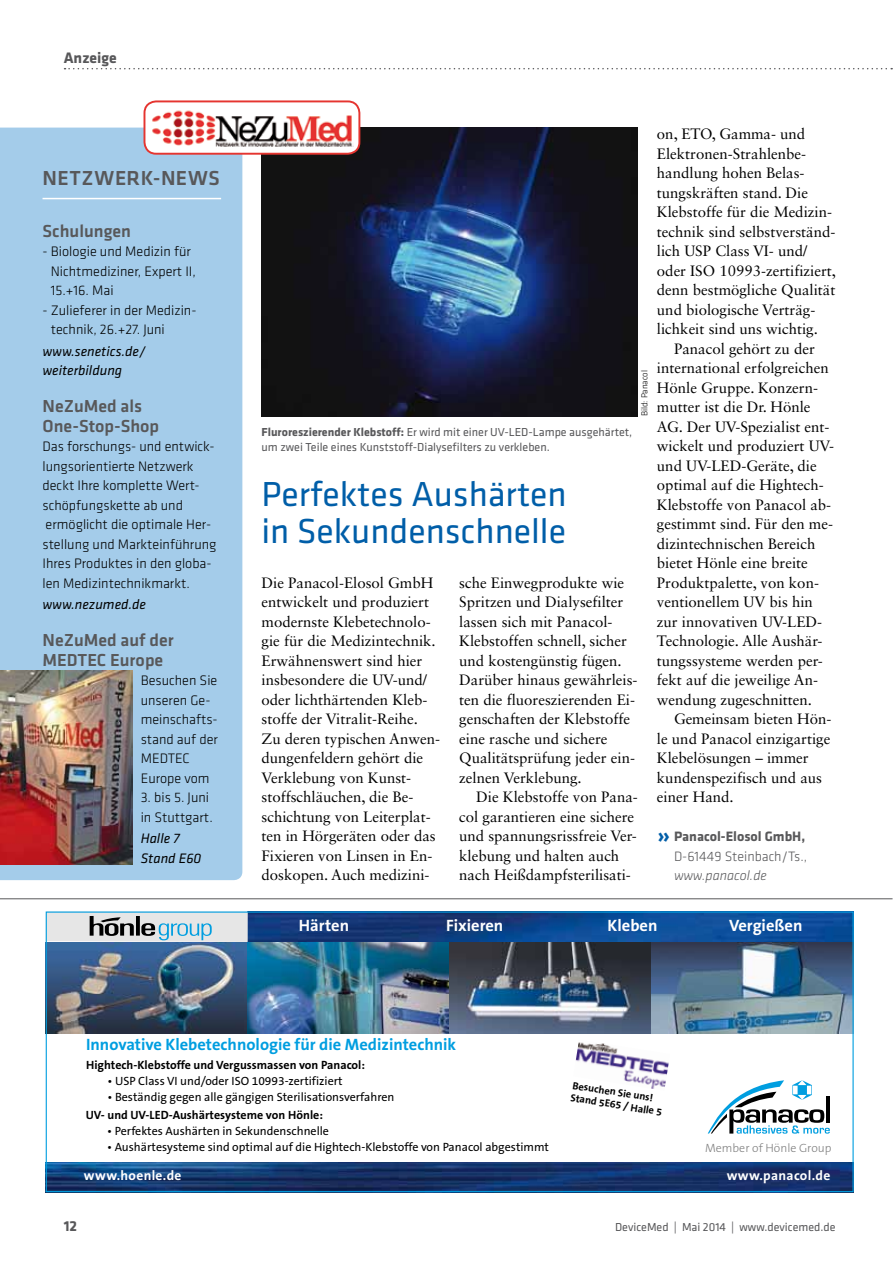
<style>
.page{position:relative;width:893px;height:1263px;background:#fff}
.page>*{position:absolute;margin:0;border:0;box-sizing:border-box;transform-origin:0 0}
.t1{font:36px/37.5px "Klavika Basic";color:#005ea8}
.t2{font:500 21px "Klavika Basic";letter-spacing:.03em;color:#58585a}
.t3{font:500 18px/19.5px "Klavika Basic";color:#58585a}
.t4{font:700 16.5px "The Sans B7";color:#009ee0}
.t5{font:700 16.5px "The Sans B7";color:#fff}
.t6{font:700 15.75px "Klavika Basic";color:#58585a}
.t7{font:15px/19.5px "Sabon LT Std";color:#000}
.t8{font:700 15px "Klavika Basic";color:#58585a}
.t9{font:300 14.25px/19.5px "Klavika Basic";color:#000}
.t10{font:italic 14.25px/19.5px "Klavika Basic";color:#000}
.t11{font:300 14.1px/19.5px "Klavika Basic";color:#58585a;text-align:right}
.t12{font:italic 300 14.1px "Klavika Basic";color:#58585a}
.t13{font:700 13.5px "The Sans B7";letter-spacing:.025em;color:#fff}
.t14{font:12px "The Sans B5 Plain";color:#000}
.t15{font:12px/15px "Klavika Basic";color:#58585a}
.t16{font:700 12px "The Sans B7";color:#000}
.t17{font:300 12px "The Sans B3";color:#808080}
.t18{font:700 10.5px/12.6px "The Sans B7";color:#000}
.t19{font:300 9px "Klavika Basic";color:#000}
.s1{font-weight:700}
.s2{font-weight:700;font-size:24px;color:#005ea8}
</style>
<div class="page">
<svg style="left:65px;top:68px;width:827px;height:1px"></svg>
<div style="left:0;top:128px;width:242px;height:752px;background:#a4ccea"></div>
<hr style="left:43px;top:198px;width:178px;height:1px;background:#fff">
<hr style="left:0;top:898px;width:892px;height:1px;background:#58585a">
<img style="left:0;top:671px;width:132px;height:194px">
<img style="left:261px;top:128px;width:377px;height:288px">
<div style="left:144px;top:101px;width:215px;height:53px;background:#fff;border-radius:12px"></div>
<img style="left:152px;top:110px;width:202px;height:37px">
<div style="left:144px;top:100px;width:216px;height:55px;border:2px solid #e53530;border-radius:12px"></div>
<img style="left:249px;top:913px;width:603px;height:29px">
<img style="left:48px;top:1162px;width:804px;height:28px">
<img style="left:48px;top:942px;width:200px;height:92px">
<img style="left:248px;top:942px;width:202px;height:92px">
<img style="left:450px;top:942px;width:202px;height:92px">
<img style="left:652px;top:942px;width:200px;height:92px">
<svg style="left:708px;top:1080px;width:122px;height:54px"></svg>
<svg style="left:48px;top:913px;width:201px;height:29px;background:#c3cbce"></svg>
<img style="left:575px;top:1042px;width:94px;height:47px">
<p class="t6" style="left:64px;top:46px;width:55px">Anzeige</p>
<h2 class="t2" style="left:43px;top:164px;width:179px">NETZWERK-NEWS</h2>
<p class="t3" style="left:43px;top:220px;width:90px">Schulungen</p>
<p class="t9" style="left:51px;top:241px;width:147px;text-indent:-8px">- Biologie und Medizin für<br>Nichtmediziner, Expert II,<br>15.+16. Mai</p>
<p class="t9" style="left:51px;top:300px;width:147px;text-indent:-8px">- Zulieferer in der Medizin&shy;technik, 26.+27. Juni</p>
<p class="t10" style="left:43px;top:341px;width:105px">www.senetics.de/ weiterbildung</p>
<p class="t3" style="left:43px;top:396px;width:118px">NeZuMed als<br>One-Stop-Shop</p>
<p class="t9" style="left:43px;top:436px;width:176px">Das forschungs- und entwick&shy;lungsorientierte Netzwerk deckt Ihre komplette Wert&shy;schöpfungskette ab und ermöglicht die optimale Her&shy;stellung und Markteinführung<br>Ihres Produktes in den globa&shy;len Medizintechnikmarkt.</p>
<p class="t10" style="left:43px;top:594px;width:105px">www.nezumed.de</p>
<p class="t3" style="left:43px;top:630px;width:133px">NeZuMed auf der<br>MEDTEC Europe</p>
<p class="t9" style="left:141px;top:670px;width:79px">Besuchen Sie unseren Ge&shy;meinschafts&shy;stand auf der<br>MEDTEC<br>Europe vom</p>
<p class="t9" style="left:141px;top:787px;width:74px">3. bis 5. Juni in Stuttgart.</p>
<p class="t10" style="left:141px;top:828px;width:62px">Halle 7<br>Stand E60</p>
<p class="t15" style="left:261px;top:424px;width:372px"><span class="s1">Fluroreszierender Klebstoff:</span> Er wird mit einer UV-LED-Lampe ausgehärtet, um zwei Teile eines Kunststoff-Dialysefilters zu verkleben.</p>
<p class="t19" style="left:639px;top:416px;width:48px;rotate:-90deg">Bild: Panacol</p>
<h1 class="t1" style="left:261px;top:474px;width:307px">Perfektes Aushärten in Sekundenschnelle</h1>
<p class="t7" style="left:261px;top:572px;width:180px">Die Panacol-Elosol GmbH entwickelt und produziert modernste Klebetechnolo&shy;gie für die Medizintechnik.<br>Erwähnenswert sind hier insbesondere die UV-und/ oder lichthärtenden Kleb&shy;stoffe der Vitralit-Reihe.<br>Zu deren typischen Anwen&shy;dungenfeldern gehört die<br>Verklebung von Kunst&shy;stoffschläuchen, die Be&shy;schichtung von Leiterplat&shy;ten in Hörgeräten oder das<br>Fixieren von Linsen in En&shy;doskopen. Auch medizini-</p>
<p class="t7" style="left:459px;top:572px;width:180px">sche Einwegprodukte wie<br>Spritzen und Dialysefilter lassen sich mit Panacol-<br>Klebstoffen schnell, sicher und kostengünstig fügen.<br>Darüber hinaus gewährleis&shy;ten die fluoreszierenden Ei&shy;genschaften der Klebstoffe eine rasche und sichere<br>Qualitätsprüfung jeder ein&shy;zelnen Verklebung.</p>
<p class="t7" style="left:459px;top:787px;width:180px;text-indent:17px">Die Klebstoffe von Pana&shy;col garantieren eine sichere und spannungsrissfreie Ver&shy;klebung und halten auch nach Heißdampfsterilisati-</p>
<p class="t7" style="left:657px;top:124px;width:181px">on, ETO, Gamma- und<br>Elektronen-Strahlenbe&shy;handlung hohen Belas&shy;tungskräften stand. Die<br>Klebstoffe für die Medizin&shy;technik sind selbstverständ&shy;lich USP Class VI- und/ oder ISO 10993-zertifiziert, denn bestmögliche Qualität und biologische Verträg&shy;lichkeit sind uns wichtig.</p>
<p class="t7" style="left:657px;top:338px;width:178px;text-indent:17px">Panacol gehört zu der international erfolgreichen<br>Hönle Gruppe. Konzern&shy;mutter ist die Dr. Hönle<br>AG. Der UV-Spezialist ent&shy;wickelt und produziert UV&shy;und UV-LED-Geräte, die optimal auf die Hightech-<br>Klebstoffe von Panacol ab&shy;gestimmt sind. Für den me&shy;dizintechnischen Bereich bietet Hönle eine breite<br>Produktpalette, von kon&shy;ventionellem UV bis hin zur innovativen UV-LED-<br>Technologie. Alle Aushär&shy;tungssysteme werden per&shy;fekt auf die jeweilige An&shy;wendung zugeschnitten.</p>
<p class="t7" style="left:657px;top:709px;width:176px;text-indent:17px">Gemeinsam bieten Hön&shy;le und Panacol einzigartige<br>Klebelösungen – immer kundenspezifisch und aus einer Hand.</p>
<p class="t11" style="left:657px;top:826px;width:152px"><span class="s2">»</span> <span class="s1">Panacol-Elosol GmbH,<br></span>D-61449 Steinbach/Ts.,</p>
<p class="t12" style="left:674px;top:867px;width:94px">www.panacol.de</p>
<p class="t5" style="left:299px;top:917px;width:52px">Härten</p>
<p class="t5" style="left:446px;top:917px;width:59px">Fixieren</p>
<p class="t5" style="left:608px;top:916px;width:51px">Kleben</p>
<p class="t5" style="left:729px;top:916px;width:75px">Vergießen</p>
<p class="t4" style="left:86px;top:1036px;width:372px">Innovative Klebetechnologie für die Medizintechnik</p>
<p class="t16" style="left:86px;top:1059px;width:280px">Hightech-Klebstoffe und Vergussmassen von Panacol:</p>
<p class="t14" style="left:107px;top:1075px;width:237px">• USP Class VI und/oder ISO 10993-zertifiziert</p>
<p class="t14" style="left:107px;top:1091px;width:289px">• Beständig gegen alle gängigen Sterilisationsverfahren</p>
<p class="t16" style="left:86px;top:1109px;width:239px">UV- und UV-LED-Aushärtesysteme von Hönle:</p>
<p class="t14" style="left:107px;top:1125px;width:223px">• Perfektes Aushärten in Sekundenschnelle</p>
<p class="t14" style="left:107px;top:1141px;width:443px">• Aushärtesysteme sind optimal auf die Hightech-Klebstoffe von Panacol abgestimmt</p>
<p class="t18" style="left:574px;top:1079px;width:94px;rotate:9deg">Besuchen Sie uns!<br>Stand 5E65 / Halle 5</p>
<p class="t17" style="left:705px;top:1141px;width:128px">Member of Hönle Group</p>
<p class="t13" style="left:84px;top:1168px;width:99px">www.hoenle.de</p>
<p class="t13" style="left:727px;top:1168px;width:105px">www.panacol.de</p>
<p class="t8" style="left:64px;top:1215px;width:15px">12</p>
<p class="t15" style="left:615px;top:1219px;width:222px">DeviceMed | Mai 2014 | www.devicemed.de</p>
</div>
